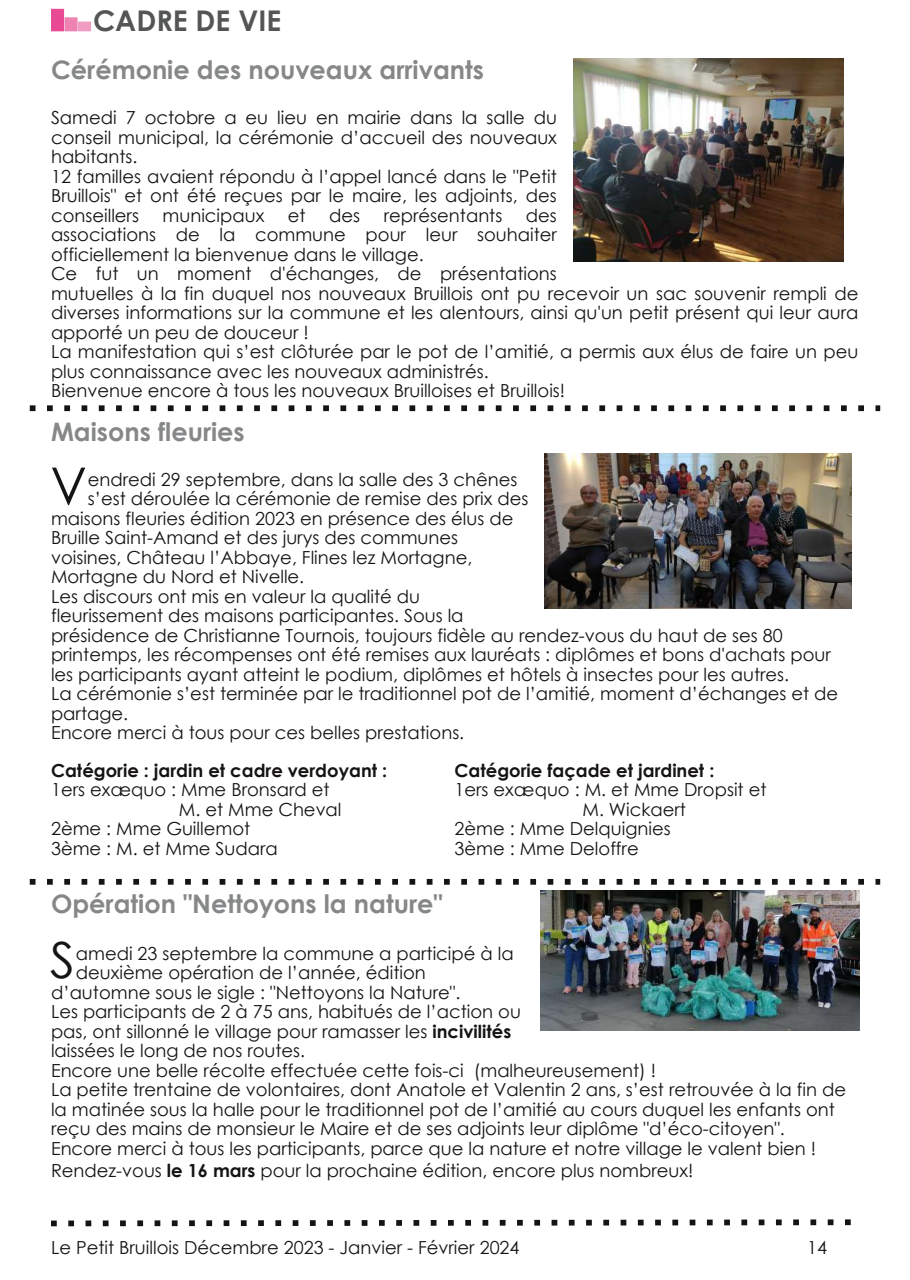
<style>
.page{position:relative;width:910px;height:1280px;background:#fff}
.page>*{position:absolute;margin:0;border:0;box-sizing:border-box;transform-origin:0 0}
.t1{font:52.35px "Century Gothic";color:#161413}
.t2{font:49.8px "Century Gothic";color:#161413}
.t3{font:700 28.5px "Century Gothic";color:#545556}
.t4{font:700 25.5px "Century Gothic";color:#858788}
.t5{font:18px/19.5px "Century Gothic";color:#161413}
.t6{font:700 18px "Century Gothic";color:#161413}
.s1{font-weight:700}
</style>
<div class="page">
<svg style="left:51px;top:1219px;width:800px;height:8px"></svg>
<div style="left:52px;top:9px;width:11px;height:22px;background:#e84a93"></div>
<div style="left:51px;top:9px;width:13px;height:22px;border:1px solid #e84a93"></div>
<div style="left:65px;top:18px;width:12px;height:13px;background:#ee83b2"></div>
<div style="left:65px;top:17px;width:13px;height:14px;border:1px solid #ee83b2"></div>
<div style="left:79px;top:22px;width:11px;height:9px;background:#f19cc1"></div>
<div style="left:78px;top:22px;width:13px;height:9px;border:1px solid #f19cc1"></div>
<img style="left:573px;top:59px;width:271px;height:203px">
<img style="left:545px;top:453px;width:306px;height:155px">
<img style="left:540px;top:891px;width:319px;height:140px">
<svg style="left:30px;top:405px;width:850px;height:6px"></svg>
<svg style="left:30px;top:879px;width:850px;height:6px"></svg>
<h3 class="t3" style="left:93px;top:2px;width:190px">CADRE DE VIE</h3>
<h3 class="t4" style="left:51px;top:54px;width:434px">Cérémonie des nouveaux arrivants</h3>
<p class="t5" style="left:51px;top:108px;width:507px">Samedi 7 octobre a eu lieu en mairie dans la salle du conseil municipal, la cérémonie d’accueil des nouveaux habitants.<br>12 familles avaient répondu à l’appel lancé dans le "Petit Bruillois" et ont été reçues par le maire, les adjoints, des conseillers</p>
<p class="t5" style="left:163px;top:205px;width:103px">municipaux</p>
<p class="t5" style="left:288px;top:205px;width:19px">et</p>
<p class="t5" style="left:329px;top:205px;width:33px">des</p>
<p class="t5" style="left:384px;top:205px;width:120px">représentants</p>
<p class="t5" style="left:51px;top:205px;width:809px;text-indent:475px">des<br>associations de la commune pour leur souhaiter<br>officiellement la bienvenue dans le village.<br>Ce fut un moment d'échanges, de présentations<br>mutuelles à la fin duquel nos nouveaux Bruillois ont pu recevoir un sac souvenir rempli de diverses informations sur la commune et les alentours, ainsi qu'un petit présent qui leur aura apporté un peu de douceur !<br>La manifestation qui s’est clôturée par le pot de l’amitié, a permis aux élus de faire un peu plus connaissance avec les nouveaux administrés.<br>Bienvenue encore à tous les nouveaux Bruilloises et Bruillois!</p>
<h3 class="t4" style="left:51px;top:415px;width:195px">Maisons fleuries</h3>
<h1 class="t1" style="left:50px;top:453px;width:38px">V</h1>
<p class="t5" style="left:88px;top:469px;width:431px">endredi 29 septembre, dans la salle des 3 chênes</p>
<p class="t5" style="left:88px;top:488px;width:442px">s’est déroulée la cérémonie de remise des prix des</p>
<p class="t5" style="left:51px;top:508px;width:464px">maisons fleuries édition 2023 en présence des élus de</p>
<p class="t5" style="left:51px;top:527px;width:409px">Bruille Saint-Amand et des jurys des communes</p>
<p class="t5" style="left:51px;top:547px;width:423px">voisines, Château l’Abbaye, Flines lez Mortagne,</p>
<p class="t5" style="left:51px;top:566px;width:255px">Mortagne du Nord et Nivelle.</p>
<p class="t5" style="left:51px;top:586px;width:371px">Les discours ont mis en valeur la qualité du</p>
<p class="t5" style="left:51px;top:605px;width:414px">fleurissement des maisons participantes. Sous la</p>
<p class="t5" style="left:51px;top:625px;width:733px">présidence de Christianne Tournois, toujours fidèle au rendez-vous du haut de ses 80</p>
<p class="t5" style="left:51px;top:644px;width:781px">printemps, les récompenses ont été remises aux lauréats : diplômes et bons d'achats pour</p>
<p class="t5" style="left:51px;top:664px;width:740px">les participants ayant atteint le podium, diplômes et hôtels à insectes pour les autres.</p>
<p class="t5" style="left:51px;top:683px;width:789px">La cérémonie s’est terminée par le traditionnel pot de l’amitié, moment d’échanges et de</p>
<p class="t5" style="left:51px;top:703px;width:79px">partage.</p>
<p class="t5" style="left:51px;top:722px;width:415px">Encore merci à tous pour ces belles prestations.</p>
<p class="t6" style="left:51px;top:759px;width:338px">Catégorie : jardin et cadre verdoyant :</p>
<p class="t5" style="left:51px;top:779px;width:280px">1ers exæquo : Mme Bronsard et</p>
<p class="t5" style="left:179px;top:799px;width:164px">M. et Mme Cheval</p>
<p class="t5" style="left:51px;top:818px;width:201px">2ème : Mme Guillemot</p>
<p class="t5" style="left:51px;top:838px;width:228px">3ème : M. et Mme Sudara</p>
<p class="t6" style="left:454px;top:759px;width:261px">Catégorie façade et jardinet :</p>
<p class="t5" style="left:454px;top:779px;width:313px">1ers exæquo : M. et Mme Dropsit et</p>
<p class="t5" style="left:582px;top:799px;width:105px">M. Wickaert</p>
<p class="t5" style="left:454px;top:818px;width:218px">2ème : Mme Delquignies</p>
<p class="t5" style="left:454px;top:838px;width:186px">3ème : Mme Deloffre</p>
<h3 class="t4" style="left:51px;top:888px;width:393px">Opération "Nettoyons la nature"</h3>
<h2 class="t2" style="left:50px;top:928px;width:26px">S</h2>
<p class="t5" style="left:76px;top:943px;width:439px">amedi 23 septembre la commune a participé à la</p>
<p class="t5" style="left:76px;top:962px;width:352px">deuxième opération de l’année, édition</p>
<p class="t5" style="left:51px;top:982px;width:411px">d’automne sous le sigle : "Nettoyons la Nature".</p>
<p class="t5" style="left:51px;top:1001px;width:471px">Les participants de 2 à 75 ans, habitués de l’action ou</p>
<p class="t5" style="left:51px;top:1021px;width:462px">pas, ont sillonné le village pour ramasser les <span class="s1">incivilités</span></p>
<p class="t5" style="left:51px;top:1040px;width:256px">laissées le long de nos routes.</p>
<p class="t5" style="left:51px;top:1060px;width:607px">Encore une belle récolte effectuée cette fois-ci (malheureusement) !</p>
<p class="t5" style="left:51px;top:1079px;width:797px">La petite trentaine de volontaires, dont Anatole et Valentin 2 ans, s’est retrouvée à la fin de</p>
<p class="t5" style="left:51px;top:1099px;width:785px">la matinée sous la halle pour le traditionnel pot de l’amitié au cours duquel les enfants ont</p>
<p class="t5" style="left:51px;top:1118px;width:735px">reçu des mains de monsieur le Maire et de ses adjoints leur diplôme "d’éco-citoyen".</p>
<p class="t5" style="left:51px;top:1138px;width:767px">Encore merci à tous les participants, parce que la nature et notre village le valent bien !</p>
<p class="t5" style="left:51px;top:1160px;width:644px">Rendez-vous <span class="s1">le 16 mars</span> pour la prochaine édition, encore plus nombreux!</p>
<p class="t5" style="left:51px;top:1237px;width:470px">Le Petit Bruillois Décembre 2023 - Janvier - Février 2024</p>
<p class="t5" style="left:807px;top:1237px;width:21px">14</p>
</div>
